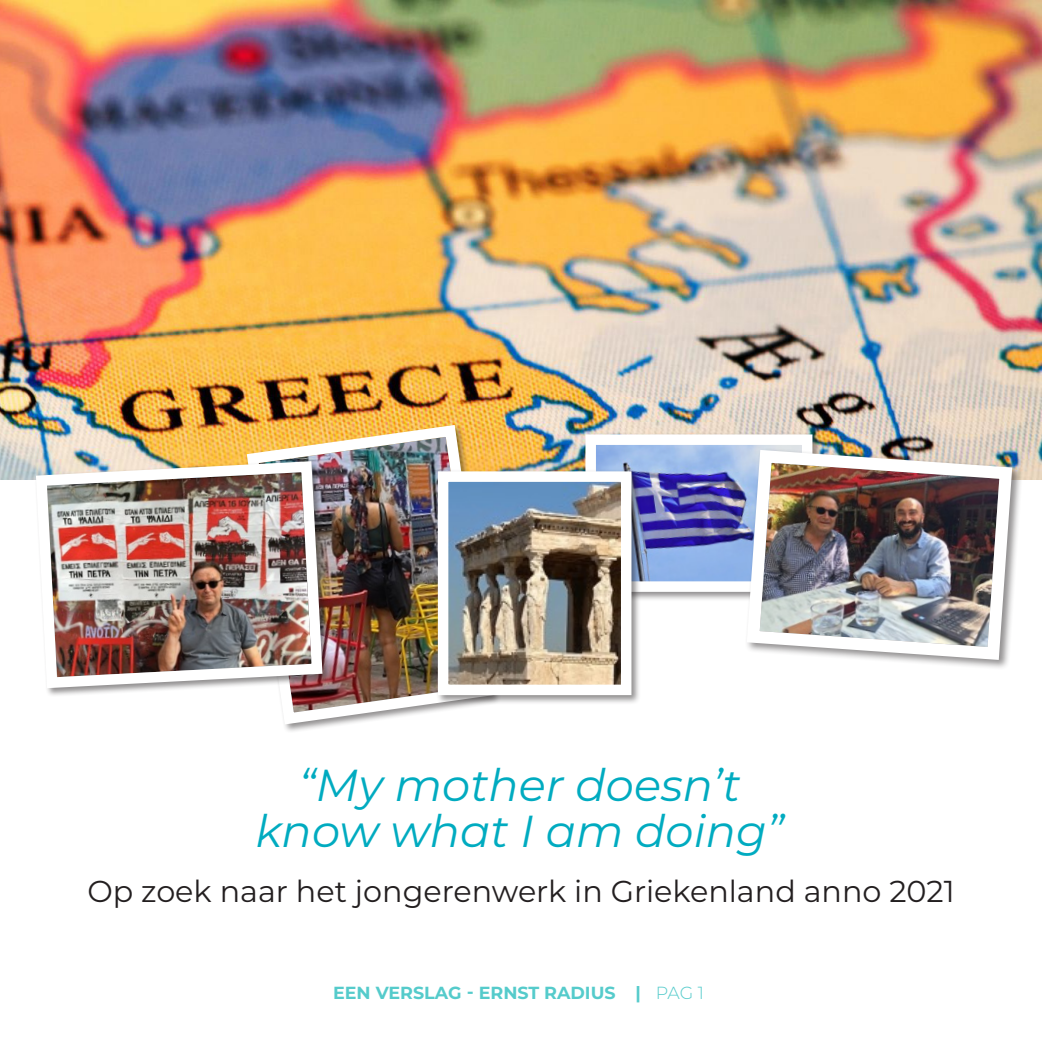
<style>
.page{position:relative;width:1042px;height:1042px;background:#fff}
.page>*{position:absolute;margin:0;border:0;box-sizing:border-box;transform-origin:0 0}
.t1{font:italic 44.8px "Montserrat";color:#00abc0}
.t2{font:30.28px "Montserrat";color:#231f20}
.t3{font:700 17.5px "Montserrat";color:#55cbcb}
.s1{font-weight:300}
</style>
<div class="page">
<img style="left:0;top:0;width:1042px;height:480px">
<img style="left:241px;top:419px;width:257px;height:311px">
<img style="left:580px;top:429px;width:238px;height:168px">
<div style="left:744px;top:448px;width:278px;height:223px;background:#231f20;opacity:.5"></div>
<img style="left:740px;top:443px;width:278px;height:223px">
<div style="left:34px;top:459px;width:297px;height:238px;background:#231f20;opacity:.5"></div>
<img style="left:30px;top:456px;width:298px;height:238px">
<div style="left:436px;top:469px;width:205px;height:236px;background:#231f20;opacity:.5"></div>
<img style="left:432px;top:466px;width:205px;height:234px">
<p class="t1" style="left:299px;top:754px;width:443px">“My mother doesn’t</p>
<p class="t1" style="left:255px;top:800px;width:530px">know what I am doing”</p>
<p class="t2" style="left:87px;top:871px;width:869px">Op zoek naar het jongerenwerk in Griekenland anno 2021</p>
<p class="t3" style="left:333px;top:980px;width:372px">EEN VERSLAG - ERNST RADIUS | <span class="s1">PAG 1</span></p>
</div>
